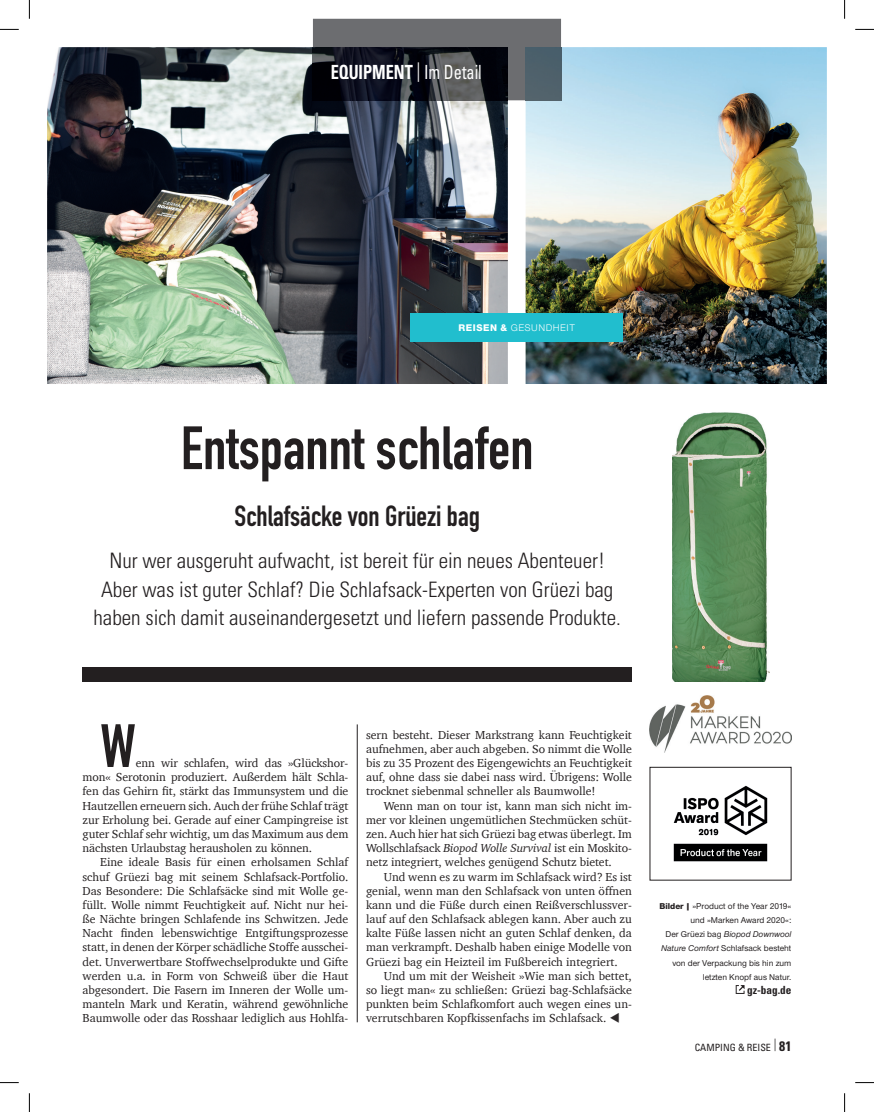
<style>
.page{position:relative;width:874px;height:1112px;background:#fff}
.page>*{position:absolute;margin:0;border:0;box-sizing:border-box;transform-origin:0 0}
.t1{font:700 60px "DIN Condensed";color:#231f20}
.t2{font:700 28.75px "DIN Condensed";color:#231f20}
.t3{font:300 condensed 21.25px/28.4px "Univers";color:#231f20;text-align:center}
.t4{font:700 condensed 19.5px "Univers";color:#fff;scale:.83 1}
.t5{font:11.88px/14.1px "Charter";letter-spacing:-.005em;color:#231f20;text-align:justify}
.t6{font:700 condensed 11.25px "Univers";color:#231f20}
.t7{font:10px "Nimbus San Nov T";letter-spacing:.05em;color:#fff}
.t8{font:condensed 10px "Univers";color:#231f20}
.t9{font:500 8.75px/14.1px "Nimbus San Nov T";color:#231f20;text-align:right}
.t10{font:8.75px "Nimbus San Nov T Med Ita";color:#231f20}
.s1{font-weight:400}
.s2{font-family:"Nimbus San Nov T Hea"}
.s3{font-style:italic}
.s4{color:#2d292a}
.s5{font-family:"Nimbus San Nov T Hea";font-weight:400}
.s6{font-family:"Nimbus San Nov T";font-weight:500}
.s7{font-family:"Nimbus San Nov T Med Ita";font-weight:400}
.s8{font-weight:700;font-size:13.75px}
</style>
<div class="page">
<img style="left:525px;top:47px;width:302px;height:337px">
<img style="left:47px;top:47px;width:461px;height:337px">
<div style="left:410px;top:313px;width:213px;height:28px;background:#21bece"></div>
<hr style="left:357px;top:724px;width:1px;height:298px;background:#231f20">
<img style="left:672px;top:412px;width:97px;height:269px">
<img style="left:673px;top:785px;width:95px;height:77px">
<img style="left:649px;top:695px;width:142px;height:57px">
<svg style="left:735px;top:985px;width:9px;height:8px"></svg>
<div style="left:313px;top:19px;width:248px;height:81px;background:#6c6d70"></div>
<div style="left:525px;top:47px;width:36px;height:53px;background:#4e606b"></div>
<img style="left:313px;top:47px;width:195px;height:53px">
<div style="left:83px;top:667px;width:549px;height:14px;background:#231f20"></div>
<svg style="left:0;top:29px;width:19px;height:1px"></svg>
<svg style="left:855px;top:29px;width:19px;height:1px"></svg>
<svg style="left:0;top:1082px;width:19px;height:1px"></svg>
<svg style="left:855px;top:1082px;width:19px;height:1px"></svg>
<svg style="left:29px;top:0;width:1px;height:19px"></svg>
<svg style="left:29px;top:1093px;width:1px;height:18px"></svg>
<svg style="left:844px;top:0;width:1px;height:19px"></svg>
<svg style="left:844px;top:1093px;width:1px;height:18px"></svg>
<h3 class="t4" style="left:331px;top:60px;width:184px">EQUIPMENT <span class="s1">| Im Detail</span></h3>
<p class="t7" style="left:458px;top:322px;width:118px"><span class="s2">REISEN &amp;</span> GESUNDHEIT</p>
<h1 class="t1" style="left:181px;top:407px;width:354px">Entspannt schlafen</h1>
<h2 class="t2" style="left:234px;top:496px;width:247px">Schlafsäcke von Grüezi bag</h2>
<h3 class="t3" style="left:93px;top:546px;width:529px">Nur wer ausgeruht aufwacht, ist bereit für ein neues Abenteuer!<br>Aber was ist guter Schlaf? Die Schlafsack-Experten von Grüezi bag haben sich damit auseinandergesetzt und liefern passende Produkte.</h3>
<h1 class="t1" style="left:100px;top:705px;width:37px">W</h1>
<p class="t5" style="left:83px;top:755px;width:267px;text-indent:53px">enn wir schlafen, wird das »Glückshor&shy;mon« Serotonin produziert. Außerdem hält Schla&shy;fen das Gehirn fit, stärkt das Immunsystem und die Hautzellen erneuern sich. Auch der frühe Schlaf trägt zur Erholung bei. Gerade auf einer Campingreise ist guter Schlaf sehr wichtig, um das Maximum aus dem nächsten Urlaubstag herausholen zu können.</p>
<p class="t5" style="left:83px;top:854px;width:267px;text-indent:18px">Eine ideale Basis für einen erholsamen Schlaf schuf Grüezi bag mit seinem Schlafsack-Portfolio.<br>Das Besondere: Die Schlafsäcke sind mit Wolle ge&shy;füllt. Wolle nimmt Feuchtigkeit auf. Nicht nur hei&shy;ße Nächte bringen Schlafende ins Schwitzen. Jede Nacht finden lebenswichtige Entgiftungsprozesse statt, in denen der Körper schädliche Stoffe ausschei&shy;det. Unverwertbare Stoffwechselprodukte und Gifte werden u.a. in Form von Schweiß über die Haut abgesondert. Die Fasern im Inneren der Wolle um&shy;manteln Mark und Keratin, während gewöhnliche Baumwolle oder das Rosshaar lediglich aus Hohlfa-</p>
<p class="t5" style="left:366px;top:727px;width:267px">sern besteht. Dieser Markstrang kann Feuchtigkeit aufnehmen, aber auch abgeben. So nimmt die Wolle bis zu 35 Prozent des Eigengewichts an Feuchtigkeit auf, ohne dass sie dabei nass wird. Übrigens: Wolle trocknet siebenmal schneller als Baumwolle!</p>
<p class="t5" style="left:366px;top:798px;width:267px;text-indent:18px">Wenn man on tour ist, kann man sich nicht im&shy;mer vor kleinen ungemütlichen Stechmücken schüt&shy;zen. Auch hier hat sich Grüezi bag etwas überlegt. Im Wollschlafsack <span class="s3">Biopod Wolle Survival</span> ist ein Moskito&shy;netz integriert, welches genügend Schutz bietet.</p>
<p class="t5" style="left:366px;top:869px;width:267px;text-indent:18px">Und wenn es zu warm im Schlafsack wird? Es ist genial, wenn man den Schlafsack von unten öffnen kann und die Füße durch einen Reißverschlussver&shy;lauf auf den Schlafsack ablegen kann. Aber auch zu kalte Füße lassen nicht an guten Schlaf denken, da man verkrampft. Deshalb haben einige Modelle von Grüezi bag ein Heizteil im Fußbereich integriert.</p>
<p class="t5" style="left:366px;top:968px;width:267px;text-indent:18px">Und um mit der Weisheit »Wie man sich bettet, so liegt man« zu schließen: Grüezi bag-Schlafsäcke punkten beim Schlafkomfort auch wegen eines un&shy;verrutschbaren Kopfkissenfachs im Schlafsack. <span class="s4">▼</span></p>
<p class="t9" style="left:659px;top:898px;width:133px"><span class="s5">Bilder |</span> »Product of the Year 2019« und »Marken Award 2020«:</p>
<p class="t10" style="left:665px;top:929px;width:127px"><span class="s6">Der Grüezi bag</span> Biopod Downwool</p>
<p class="t9" style="left:661px;top:941px;width:132px"><span class="s7">Nature Comfort</span> Schlafsack besteht von der Verpackung bis hin zum letzten Knopf aus Natur.</p>
<p class="t6" style="left:747px;top:982px;width:46px">gz-bag.de</p>
<p class="t8" style="left:695px;top:1040px;width:98px">CAMPING &amp; REISE <sup>|</sup> <span class="s8">81</span></p>
</div>
